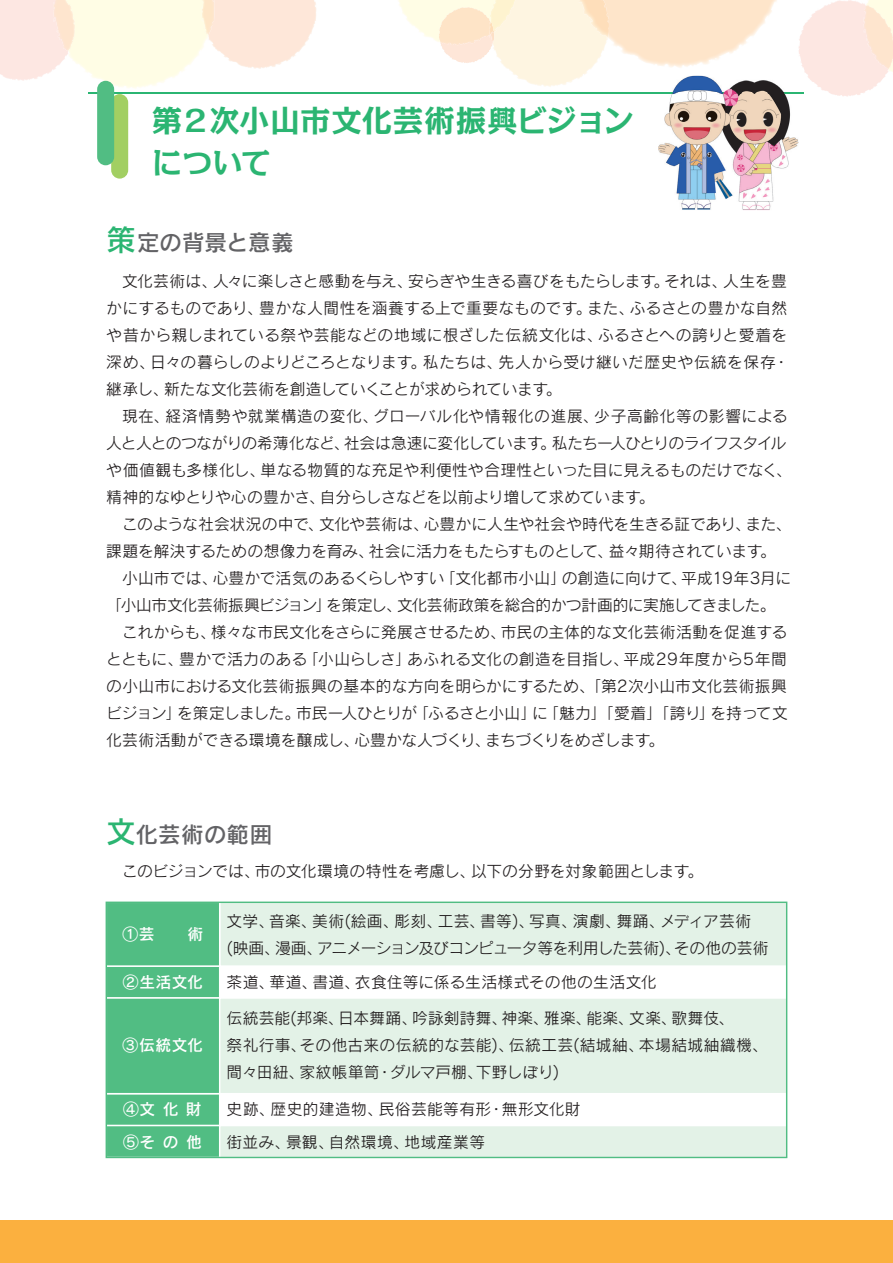
<style>
.page{position:relative;width:893px;height:1263px;background:#fff}
.page>*{position:absolute;margin:0;border:0;box-sizing:border-box;transform-origin:0 0}
.t1{font:700 30px/42px "Kakumin Pro";letter-spacing:.005em;color:#2bb572}
.t2{font:22.5px "Rodin CID DB";letter-spacing:.005em;color:#636366}
.t3{font:15.75px/27px "Rodin CID M";color:#231f20}
.t4{font:15.75px/27px "Rodin CID M";letter-spacing:-.02em;color:#231f20}
.t5{font:15.75px "Rodin CID M";letter-spacing:-.035em;color:#231f20}
.t6{font:15.75px "Rodin CID M";letter-spacing:-.025em;color:#231f20}
.t7{font:15.75px/32.7px "Rodin CID M";letter-spacing:.025em;color:#231f20}
.t8{font:15.75px "Rodin CID M";letter-spacing:.02em;color:#231f20}
.t9{font:15.75px "Rodin CID DB";letter-spacing:.04em;color:#fff}
.s1{font-size:30px;color:#2bb572}
</style>
<div class="page">
<img style="left:866px;top:0;width:27px;height:84px">
<img style="left:489px;top:0;width:27px;height:32px">
<img style="left:53px;top:0;width:22px;height:54px">
<img style="left:799px;top:0;width:51px;height:61px">
<img style="left:863px;top:5px;width:30px;height:66px">
<img style="left:441px;top:34px;width:50px;height:29px">
<img style="left:439px;top:7px;width:28px;height:38px">
<svg style="left:489px;top:22px;width:6px;height:23px"></svg>
<img style="left:208px;top:0;width:98px;height:69px">
<img style="left:202px;top:0;width:13px;height:37px">
<img style="left:603px;top:0;width:163px;height:68px">
<img style="left:579px;top:0;width:31px;height:39px">
<div style="left:0;top:1220px;width:893px;height:43px;background:#fbb03f"></div>
<div style="left:106px;top:966px;width:114px;height:32px;background:#51bd83"></div>
<div style="left:106px;top:1094px;width:114px;height:31px;background:#51bd83"></div>
<div style="left:106px;top:1125px;width:114px;height:32px;background:#51bd83"></div>
<div style="left:106px;top:1125px;width:114px;height:33px;border:1px solid #fff"></div>
<div style="left:220px;top:1125px;width:567px;height:32px;background:#e3f2e7"></div>
<div style="left:219px;top:1125px;width:568px;height:33px;border:1px solid #fff"></div>
<div style="left:220px;top:902px;width:567px;height:64px;background:#e3f2e7"></div>
<div style="left:219px;top:901px;width:568px;height:66px;border:1px solid #fff"></div>
<div style="left:106px;top:902px;width:114px;height:64px;background:#51bd83"></div>
<div style="left:106px;top:901px;width:114px;height:66px;border:1px solid #fff"></div>
<div style="left:106px;top:998px;width:114px;height:96px;background:#51bd83"></div>
<div style="left:106px;top:997px;width:114px;height:97px;border:1px solid #fff"></div>
<div style="left:220px;top:998px;width:567px;height:96px;background:#e3f2e7"></div>
<div style="left:219px;top:997px;width:568px;height:97px;border:1px solid #fff"></div>
<div style="left:106px;top:901px;width:681px;height:257px;border:1px solid #51bd83"></div>
<hr style="left:89px;top:93px;width:715px;height:1px;background:#2bb572">
<img style="left:658px;top:76px;width:140px;height:134px">
<img style="left:658px;top:93px;width:140px;height:1px">
<div style="left:111px;top:94px;width:17px;height:85px;background:#a2cf62;border-radius:9px"></div>
<div style="left:97px;top:81px;width:17px;height:84px;background:#51bd83;border-radius:9px"></div>
<h1 class="t1" style="left:152px;top:96px;width:484px">第２次小山市文化芸術振興ビジョンについて</h1>
<h2 class="t2" style="left:106px;top:228px;width:189px"><span class="s1">策</span>定の背景と意義</h2>
<p class="t3" style="left:106px;top:267px;width:684px;text-indent:16px">文化芸術は、人々に楽しさと感動を与え、安らぎや生きる喜びをもたらします。それは、人生を豊かにするものであり、豊かな人間性を涵養する上で重要なものです。また、ふるさとの豊かな自然や昔から親しまれている祭や芸能などの地域に根ざした伝統文化は、ふるさとへの誇りと愛着を深め、日々の暮らしのよりどころとなります。私たちは、先人から受け継いだ歴史や伝統を保存・継承し、新たな文化芸術を創造していくことが求められています。</p>
<p class="t3" style="left:106px;top:402px;width:687px;text-indent:16px">現在、経済情勢や就業構造の変化、グローバル化や情報化の進展、少子高齢化等の影響による人と人とのつながりの希薄化など、社会は急速に変化しています。私たち一人ひとりのライフスタイルや価値観も多様化し、単なる物質的な充足や利便性や合理性といった目に見えるものだけでなく、精神的なゆとりや心の豊かさ、自分らしさなどを以前より増して求めています。</p>
<p class="t3" style="left:122px;top:510px;width:671px">このような社会状況の中で、文化や芸術は、心豊かに人生や社会や時代を生きる証であり、また、</p>
<p class="t3" style="left:106px;top:537px;width:671px">課題を解決するための想像力を育み、社会に活力をもたらすものとして、益々期待されています。</p>
<p class="t3" style="left:122px;top:564px;width:671px">小山市では、心豊かで活気のあるくらしやすい「文化都市小山」の創造に向けて、平成19年3月に</p>
<p class="t6" style="left:106px;top:595px;width:671px">「小山市文化芸術振興ビジョン」を策定し、文化芸術政策を総合的かつ計画的に実施してきました。</p>
<p class="t3" style="left:122px;top:618px;width:667px">これからも、様々な市民文化をさらに発展させるため、市民の主体的な文化芸術活動を促進する</p>
<p class="t3" style="left:106px;top:645px;width:682px">とともに、豊かで活力のある「小山らしさ」あふれる文化の創造を目指し、平成29年度から5年間</p>
<p class="t3" style="left:106px;top:672px;width:682px">の小山市における文化芸術振興の基本的な方向を明らかにするため、「第2次小山市文化芸術振興</p>
<p class="t5" style="left:106px;top:703px;width:683px">ビジョン」を策定しました。市民一人ひとりが「ふるさと小山」に「魅力」「愛着」「誇り」を持って文</p>
<p class="t3" style="left:106px;top:726px;width:559px">化芸術活動ができる環境を醸成し、心豊かな人づくり、まちづくりをめざします。</p>
<h2 class="t2" style="left:106px;top:820px;width:167px"><span class="s1">文</span>化芸術の範囲</h2>
<p class="t3" style="left:122px;top:857px;width:582px">このビジョンでは、市の文化環境の特性を考慮し、以下の分野を対象範囲とします。</p>
<p class="t9" style="left:122px;top:924px;width:82px">①芸　　術</p>
<p class="t9" style="left:123px;top:971px;width:81px">②生活文化</p>
<p class="t9" style="left:123px;top:1035px;width:82px">③伝統文化</p>
<p class="t9" style="left:123px;top:1099px;width:80px">④文化財</p>
<p class="t9" style="left:123px;top:1131px;width:80px">⑤そ の 他</p>
<p class="t4" style="left:227px;top:907px;width:543px">文学、音楽、美術(絵画、彫刻、工芸、書等)、写真、演劇、舞踊、メディア芸術<br>(映画、漫画、アニメーション及びコンピュータ等を利用した芸術)、その他の芸術</p>
<p class="t8" style="left:227px;top:972px;width:431px">茶道、華道、書道、衣食住等に係る生活様式その他の生活文化</p>
<p class="t3" style="left:227px;top:1004px;width:543px">伝統芸能(邦楽、日本舞踊、吟詠剣詩舞、神楽、雅楽、能楽、文楽、歌舞伎、<br>祭礼行事、その他古来の伝統的な芸能)、伝統工芸(結城紬、本場結城紬織機、間々田紐、家紋帳箪笥・ダルマ戸棚、下野しぼり)</p>
<p class="t7" style="left:227px;top:1092px;width:355px">史跡、歴史的建造物、民俗芸能等有形・無形文化財街並み、景観、自然環境、地域産業等</p>
</div>
